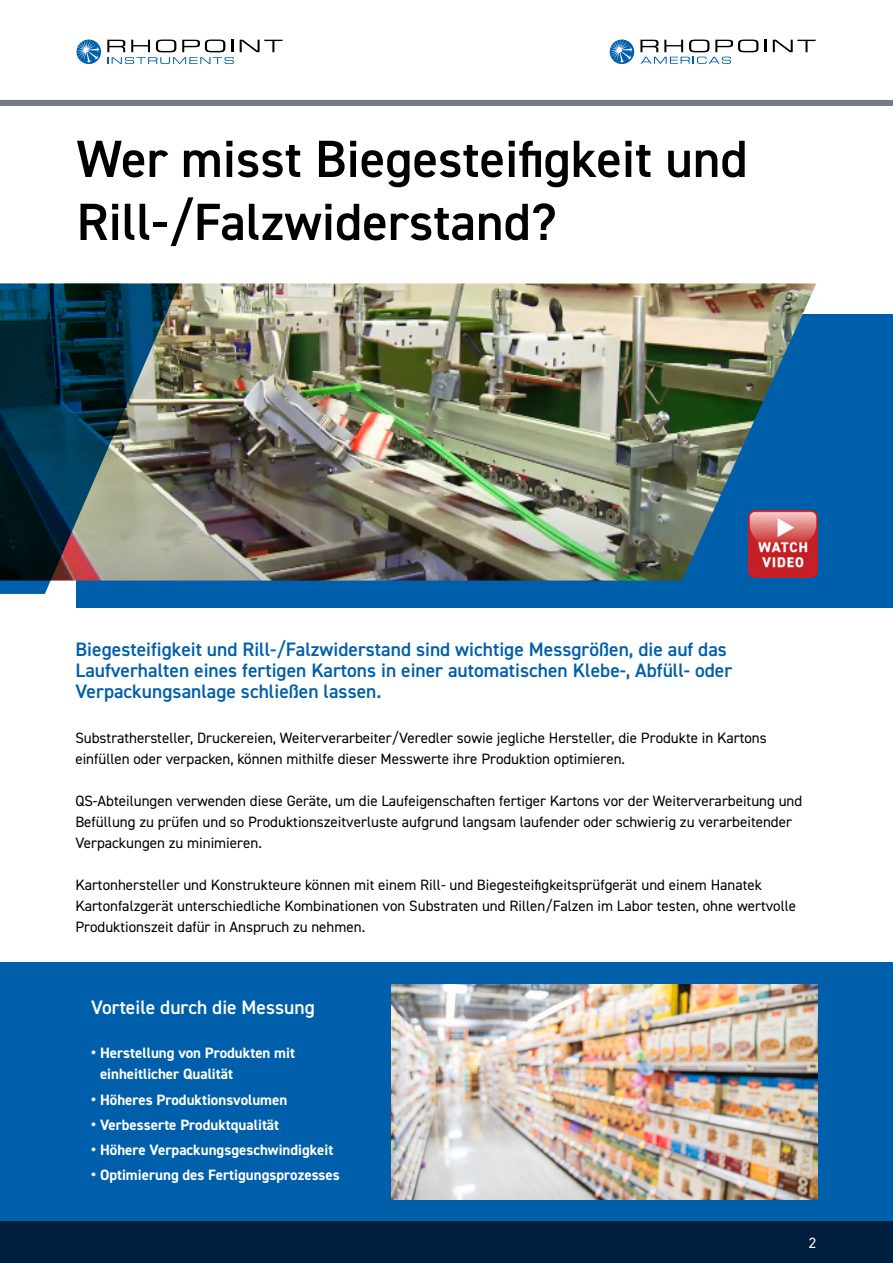
<style>
.page{position:relative;width:893px;height:1263px;background:#fff}
.page>*{position:absolute;margin:0;border:0;box-sizing:border-box;transform-origin:0 0}
.t1{font:600 52.5px/63px "DIN2014";color:#000}
.t2{font:600 19.5px/21px "DIN2014";color:#005faa}
.t3{font:600 19.5px "DIN2014";color:#fff}
.t4{font:15px/21px "DIN2014";color:#000}
.t5{font:700 15px/21px "DIN2014";color:#fff}
.t6{font:15px "DIN2014";color:#fff}
.s1{font-size:16.5px}
</style>
<div class="page">
<div style="left:0;top:100px;width:893px;height:6px;background:#747b83"></div>
<svg style="left:240px;top:40px;width:42px;height:12px"></svg>
<svg style="left:107px;top:40px;width:127px;height:24px"></svg>
<svg style="left:77px;top:40px;width:24px;height:24px"></svg>
<svg style="left:77px;top:40px;width:22px;height:23px"></svg>
<svg style="left:764px;top:40px;width:2px;height:12px"></svg>
<svg style="left:773px;top:40px;width:43px;height:12px"></svg>
<svg style="left:610px;top:40px;width:24px;height:24px"></svg>
<svg style="left:610px;top:40px;width:22px;height:23px"></svg>
<svg style="left:640px;top:40px;width:118px;height:24px"></svg>
<div style="left:0;top:962px;width:893px;height:301px;background:#005faa"></div>
<div style="left:0;top:1221px;width:893px;height:42px;background:#001e3d"></div>
<div style="left:77px;top:314px;width:816px;height:294px;background:#005faa"></div>
<img style="left:179px;top:283px;width:637px;height:298px">
<img style="left:0;top:283px;width:179px;height:311px">
<img style="left:392px;top:984px;width:425px;height:216px">
<img style="left:748px;top:510px;width:70px;height:68px">
<h1 class="t1" style="left:77px;top:129px;width:673px">Wer misst Biegesteifigkeit und<br>Rill-/Falzwiderstand?</h1>
<h2 class="t2" style="left:76px;top:639px;width:658px">Biegesteifigkeit und Rill-/Falzwiderstand sind wichtige Messgrößen, die auf das<br>Laufverhalten eines fertigen Kartons in einer automatischen Klebe-, Abfüll- oder<br>Verpackungsanlage schließen lassen.</h2>
<p class="t4" style="left:75px;top:727px;width:693px">Substrathersteller, Druckereien, Weiterverarbeiter/Veredler sowie jegliche Hersteller, die Produkte in Kartons einfüllen oder verpacken, können mithilfe dieser Messwerte ihre Produktion optimieren.</p>
<p class="t4" style="left:75px;top:790px;width:728px">QS-Abteilungen verwenden diese Geräte, um die Laufeigenschaften fertiger Kartons vor der Weiterverarbeitung und<br>Befüllung zu prüfen und so Produktionszeitverluste aufgrund langsam laufender oder schwierig zu verarbeitender<br>Verpackungen zu minimieren.</p>
<p class="t4" style="left:75px;top:874px;width:722px">Kartonhersteller und Konstrukteure können mit einem Rill- und Biegesteifigkeitsprüfgerät und einem Hanatek<br>Kartonfalzgerät unterschiedliche Kombinationen von Substraten und Rillen/Falzen im Labor testen, ohne wertvolle<br>Produktionszeit dafür in Anspruch zu nehmen.</p>
<h2 class="t3" style="left:91px;top:998px;width:225px">Vorteile durch die Messung</h2>
<p class="t5" style="left:100px;top:1043px;width:197px;text-indent:-9px"><span class="s1">•</span> Herstellung von Produkten mit einheitlicher Qualität</p>
<p class="t5" style="left:91px;top:1089px;width:198px"><span class="s1">•</span> Höheres Produktionsvolumen</p>
<p class="t5" style="left:91px;top:1115px;width:190px"><span class="s1">•</span> Verbesserte Produktqualität</p>
<p class="t5" style="left:91px;top:1140px;width:244px"><span class="s1">•</span> Höhere Verpackungsgeschwindigkeit</p>
<p class="t5" style="left:91px;top:1165px;width:250px"><span class="s1">•</span> Optimierung des Fertigungsprozesses</p>
<p class="t6" style="left:809px;top:1235px;width:9px">2</p>
</div>
